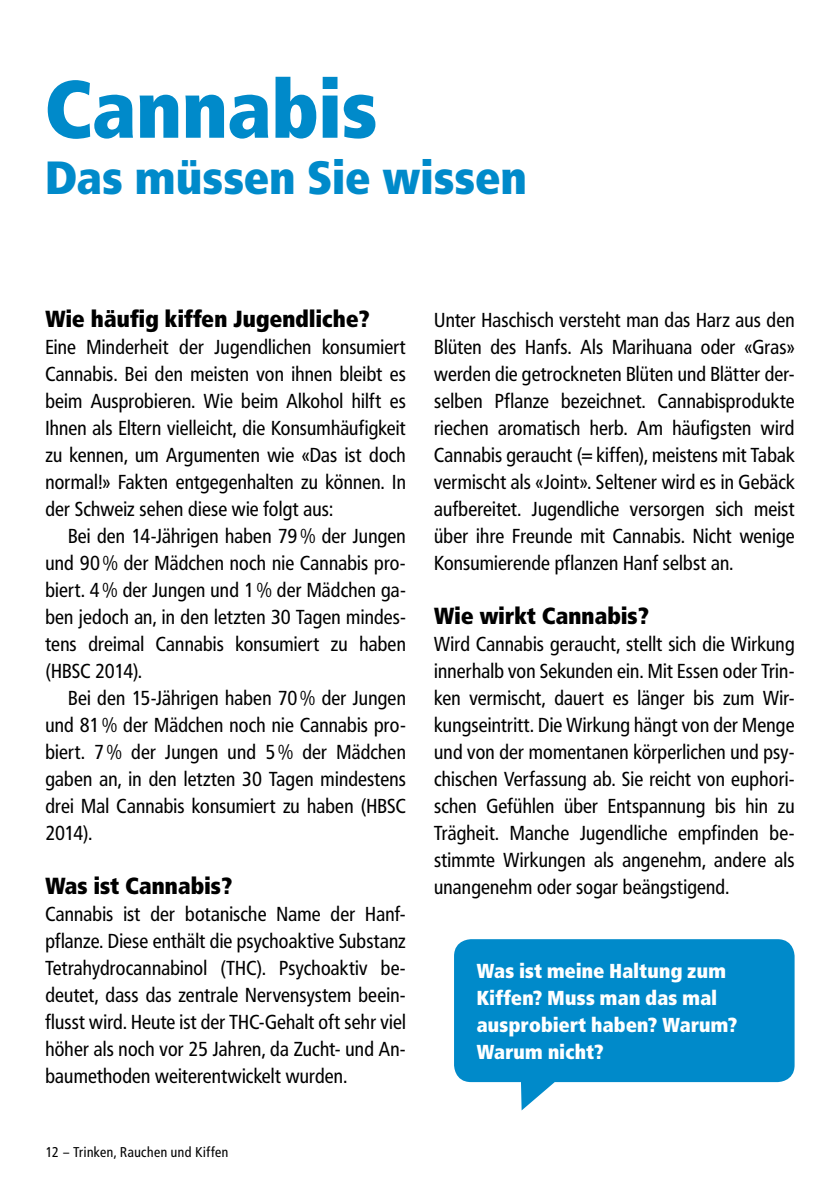
<style>
.page{position:relative;width:840px;height:1191px;background:#fff}
.page>*{position:absolute;margin:0;border:0;box-sizing:border-box;transform-origin:0 0}
.t1{font:800 80px "Frutiger Condensed BQ";letter-spacing:.01em;color:#008aca}
.t2{font:800 46px "Frutiger Condensed BQ";letter-spacing:.01em;color:#008aca}
.t3{font:800 23px "Frutiger Condensed BQ";letter-spacing:.01em;color:#000}
.t4{font:20px/27px "Frutiger Condensed BQ";letter-spacing:.01em;color:#000;text-align:justify}
.t5{font:800 20px/27px "Frutiger Condensed BQ";letter-spacing:.02em;color:#fff}
.t6{font:14px "Frutiger Condensed BQ";letter-spacing:.04em;color:#000}
</style>
<div class="page">
<svg style="left:454px;top:939px;width:340px;height:171px;fill:#008aca"></svg>
<h1 class="t1" style="left:45px;top:59px;width:333px">Cannabis</h1>
<h2 class="t2" style="left:45px;top:149px;width:482px">Das müssen Sie wissen</h2>
<p class="t3" style="left:45px;top:304px;width:326px">Wie häufig kiffen Jugendliche?</p>
<p class="t4" style="left:45px;top:333px;width:362px">Eine Minderheit der Jugendlichen konsumiert Cannabis. Bei den meisten von ihnen bleibt es beim Ausprobieren. Wie beim Alkohol hilft es Ihnen als Eltern vielleicht, die Konsumhäufigkeit zu kennen, um Argumenten wie «Das ist doch normal!» Fakten entgegenhalten zu können. In der Schweiz sehen diese wie folgt aus:</p>
<p class="t4" style="left:45px;top:522px;width:362px;text-indent:23px">Bei den 14-Jährigen haben 79% der Jungen und 90% der Mädchen noch nie Cannabis pro&shy;biert. 4% der Jungen und 1% der Mädchen ga&shy;ben jedoch an, in den letzten 30 Tagen mindes&shy;tens dreimal Cannabis konsumiert zu haben (HBSC 2014).</p>
<p class="t4" style="left:45px;top:684px;width:362px;text-indent:23px">Bei den 15-Jährigen haben 70% der Jungen und 81% der Mädchen noch nie Cannabis pro&shy;biert. 7% der Jungen und 5% der Mädchen gaben an, in den letzten 30 Tagen mindestens drei Mal Cannabis konsumiert zu haben (HBSC 2014).</p>
<p class="t3" style="left:45px;top:871px;width:188px">Was ist Cannabis?</p>
<p class="t4" style="left:45px;top:900px;width:362px">Cannabis ist der botanische Name der Hanf&shy;pflanze. Diese enthält die psychoaktive Substanz Tetrahydrocannabinol (THC). Psychoaktiv be&shy;deutet, dass das zentrale Nervensystem beein&shy;flusst wird. Heute ist der THC-Gehalt oft sehr viel höher als noch vor 25 Jahren, da Zucht- und An&shy;baumethoden weiterentwickelt wurden.</p>
<p class="t6" style="left:45px;top:1143px;width:184px">12 – Trinken, Rauchen und Kiffen</p>
<p class="t4" style="left:434px;top:306px;width:362px">Unter Haschisch versteht man das Harz aus den Blüten des Hanfs. Als Marihuana oder «Gras» werden die getrockneten Blüten und Blätter der&shy;selben Pflanze bezeichnet. Cannabisprodukte riechen aromatisch herb. Am häufigsten wird Cannabis geraucht (= kiffen), meistens mit Tabak vermischt als «Joint». Seltener wird es in Gebäck aufbereitet. Jugendliche versorgen sich meist über ihre Freunde mit Cannabis. Nicht wenige Konsumierende pflanzen Hanf selbst an.</p>
<p class="t3" style="left:434px;top:601px;width:216px">Wie wirkt Cannabis?</p>
<p class="t4" style="left:434px;top:630px;width:362px">Wird Cannabis geraucht, stellt sich die Wirkung innerhalb von Sekunden ein. Mit Essen oder Trin&shy;ken vermischt, dauert es länger bis zum Wir&shy;kungseintritt. Die Wirkung hängt von der Menge und von der momentanen körperlichen und psy&shy;chischen Verfassung ab. Sie reicht von euphori&shy;schen Gefühlen über Entspannung bis hin zu Trägheit. Manche Jugendliche empfinden be&shy;stimmte Wirkungen als angenehm, andere als unangenehm oder sogar beängstigend.</p>
<p class="t5" style="left:476px;top:957px;width:262px">Was ist meine Haltung zum<br>Kiffen? Muss man das mal ausprobiert haben? Warum?<br>Warum nicht?</p>
</div>
